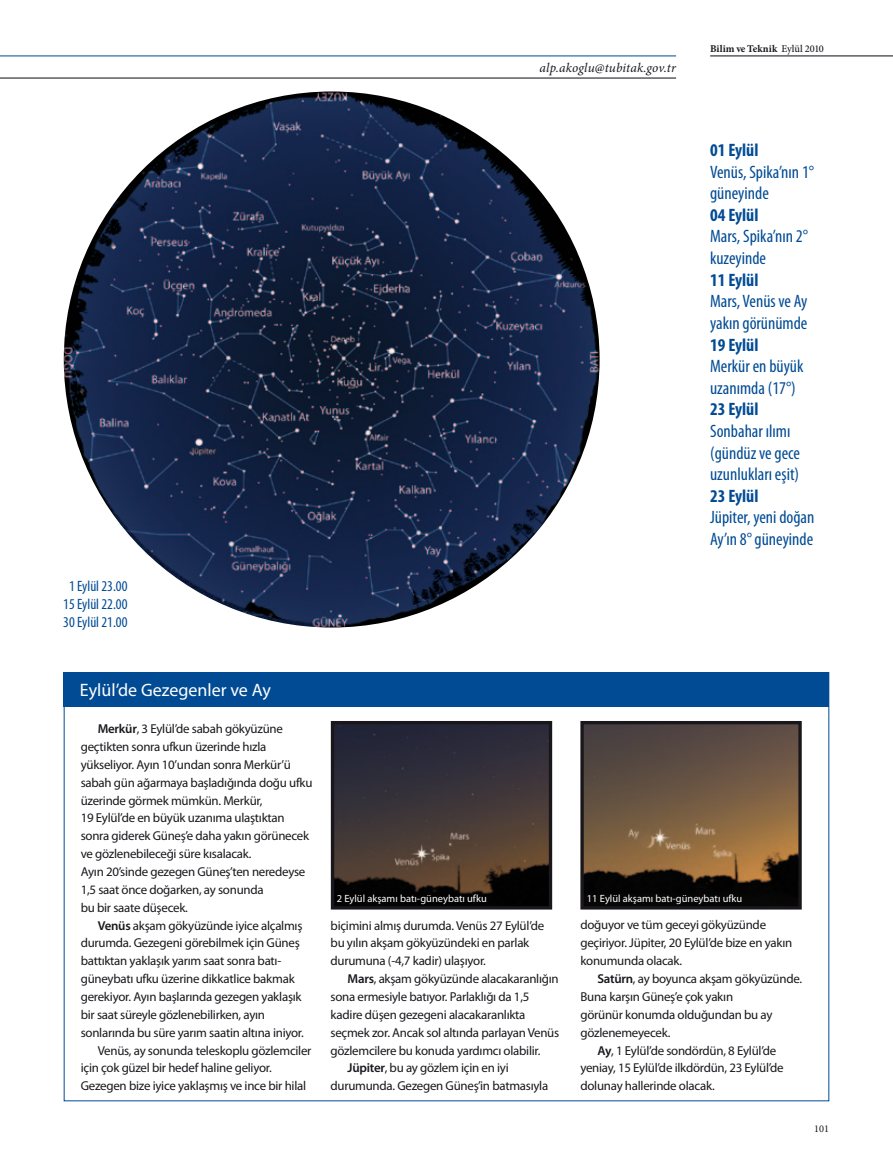
<style>
.page{position:relative;width:893px;height:1170px;background:#fff}
.page>*{position:absolute;margin:0;border:0;box-sizing:border-box;transform-origin:0 0}
.t1{font:condensed 18px/21.6px "Myriad Pro";color:#004b94}
.t2{font:700 condensed 18px "Myriad Pro";color:#004b94}
.t3{font:18px "Myriad Pro";color:#fff}
.t4{font:condensed 15px/18px "Myriad Pro";color:#004b94;text-align:center}
.t5{font:italic 13.2px "Minion Pro";letter-spacing:.01em;color:#1a171c}
.t6{font:12.9px/17.9px "Myriad Pro";letter-spacing:-.02em;color:#1a171c}
.t7{font:10.5px "Myriad Pro";color:#fff}
.t8{font:700 10.35px "Minion Pro";letter-spacing:.005em;color:#1a171c}
.t9{font:10.35px "Minion Pro";color:#1a171c}
.s1{font-weight:500}
.s2{font-weight:600}
</style>
<div class="page">
<hr style="left:0;top:78px;width:676px;height:1px;background:#070c12">
<hr style="left:0;top:56px;width:676px;height:1px;background:#004b94">
<hr style="left:710px;top:56px;width:183px;height:1px;background:#070c12">
<img style="left:64px;top:91px;width:536px;height:536px;border-radius:268px">
<div style="left:64px;top:672px;width:765px;height:34px;background:#004b94"></div>
<img style="left:335px;top:725px;width:213px;height:180px">
<div style="left:331px;top:721px;width:221px;height:188px;border:3px solid #1a171c"></div>
<img style="left:584px;top:725px;width:214px;height:180px">
<div style="left:580px;top:721px;width:222px;height:188px;border:3px solid #1a171c"></div>
<p class="t5" style="left:540px;top:58px;width:138px">alp.akoglu@tubitak.gov.tr</p>
<p class="t8" style="left:710px;top:41px;width:115px">Bilim ve Teknik <span class="s1">Eylül 2010</span></p>
<p class="t4" style="left:63px;top:576px;width:66px">1 Eylül 23.00<br>15 Eylül 22.00<br>30 Eylül 21.00</p>
<h1 class="t2" style="left:710px;top:139px;width:50px">01 Eylül</h1>
<h1 class="t1" style="left:710px;top:161px;width:105px">Venüs, Spika’nın 1° güneyinde</h1>
<h1 class="t2" style="left:710px;top:203px;width:50px">04 Eylül</h1>
<h1 class="t1" style="left:710px;top:225px;width:99px">Mars, Spika’nın 2° kuzeyinde</h1>
<h1 class="t2" style="left:710px;top:268px;width:50px">11 Eylül</h1>
<h1 class="t1" style="left:710px;top:290px;width:99px">Mars, Venüs ve Ay yakın görünümde</h1>
<h1 class="t2" style="left:710px;top:333px;width:50px">19 Eylül</h1>
<h1 class="t1" style="left:710px;top:355px;width:95px">Merkür en büyük uzanımda (17°)</h1>
<h1 class="t2" style="left:710px;top:398px;width:50px">23 Eylül</h1>
<h1 class="t1" style="left:710px;top:420px;width:91px">Sonbahar ılımı (gündüz ve gece uzunlukları eşit)</h1>
<h1 class="t2" style="left:710px;top:484px;width:50px">23 Eylül</h1>
<h1 class="t1" style="left:710px;top:506px;width:106px">Jüpiter, yeni doğan<br>Ay’ın 8° güneyinde</h1>
<h1 class="t3" style="left:80px;top:678px;width:192px">Eylül’de Gezegenler ve Ay</h1>
<p class="t6" style="left:81px;top:719px;width:233px;text-indent:17px"><span class="s2">Merkür</span>, 3 Eylül’de sabah gökyüzüne geçtikten sonra ufkun üzerinde hızla yükseliyor. Ayın 10’undan sonra Merkür’ü sabah gün ağarmaya başladığında doğu ufku üzerinde görmek mümkün. Merkür,<br>19 Eylül’de en büyük uzanıma ulaştıktan sonra giderek Güneş’e daha yakın görünecek ve gözlenebileceği süre kısalacak.<br>Ayın 20’sinde gezegen Güneş’ten neredeyse 1,5 saat önce doğarken, ay sonunda<br>bu bir saate düşecek.</p>
<p class="t6" style="left:98px;top:916px;width:206px"><span class="s2">Venüs</span> akşam gökyüzünde iyice alçalmış</p>
<p class="t6" style="left:81px;top:933px;width:221px">durumda. Gezegeni görebilmek için Güneş</p>
<p class="t6" style="left:81px;top:951px;width:202px">battıktan yaklaşık yarım saat sonra batı-</p>
<p class="t6" style="left:81px;top:969px;width:216px">güneybatı ufku üzerine dikkatlice bakmak</p>
<p class="t6" style="left:81px;top:987px;width:222px">gerekiyor. Ayın başlarında gezegen yaklaşık</p>
<p class="t6" style="left:81px;top:1005px;width:186px">bir saat süreyle gözlenebilirken, ayın</p>
<p class="t6" style="left:81px;top:1023px;width:225px">sonlarında bu süre yarım saatin altına iniyor.</p>
<p class="t6" style="left:98px;top:1041px;width:215px">Venüs, ay sonunda teleskoplu gözlemciler</p>
<p class="t6" style="left:81px;top:1058px;width:193px">için çok güzel bir hedef haline geliyor.</p>
<p class="t6" style="left:81px;top:1076px;width:227px">Gezegen bize iyice yaklaşmış ve ince bir hilal</p>
<p class="t7" style="left:337px;top:891px;width:152px">2 Eylül akşamı batı-güneybatı ufku</p>
<p class="t7" style="left:587px;top:891px;width:157px">11 Eylül akşamı batı-güneybatı ufku</p>
<p class="t6" style="left:331px;top:916px;width:215px">biçimini almış durumda. Venüs 27 Eylül’de bu yılın akşam gökyüzündeki en parlak durumuna (-4,7 kadir) ulaşıyor.</p>
<p class="t6" style="left:348px;top:969px;width:213px"><span class="s2">Mars</span>, akşam gökyüzünde alacakaranlığın</p>
<p class="t6" style="left:331px;top:987px;width:200px">sona ermesiyle batıyor. Parlaklığı da 1,5</p>
<p class="t6" style="left:331px;top:1005px;width:196px">kadire düşen gezegeni alacakaranlıkta</p>
<p class="t6" style="left:331px;top:1023px;width:230px">seçmek zor. Ancak sol altında parlayan Venüs</p>
<p class="t6" style="left:331px;top:1040px;width:211px">gözlemcilere bu konuda yardımcı olabilir.</p>
<p class="t6" style="left:348px;top:1058px;width:163px"><span class="s2">Jüpiter</span>, bu ay gözlem için en iyi</p>
<p class="t6" style="left:331px;top:1076px;width:219px">durumunda. Gezegen Güneş’in batmasıyla</p>
<p class="t6" style="left:580px;top:915px;width:213px">doğuyor ve tüm geceyi gökyüzünde geçiriyor. Jüpiter, 20 Eylül’de bize en yakın konumunda olacak.</p>
<p class="t6" style="left:597px;top:969px;width:206px"><span class="s2">Satürn</span>, ay boyunca akşam gökyüzünde.</p>
<p class="t6" style="left:580px;top:987px;width:154px">Buna karşın Güneş’e çok yakın</p>
<p class="t6" style="left:580px;top:1005px;width:193px">görünür konumda olduğundan bu ay</p>
<p class="t6" style="left:580px;top:1023px;width:91px">gözlenemeyecek.</p>
<p class="t6" style="left:597px;top:1040px;width:180px"><span class="s2">Ay</span>, 1 Eylül’de sondördün, 8 Eylül’de</p>
<p class="t6" style="left:580px;top:1058px;width:205px">yeniay, 15 Eylül’de ilkdördün, 23 Eylül’de</p>
<p class="t6" style="left:580px;top:1076px;width:136px">dolunay hallerinde olacak.</p>
<p class="t9" style="left:814px;top:1121px;width:16px">101</p>
</div>
